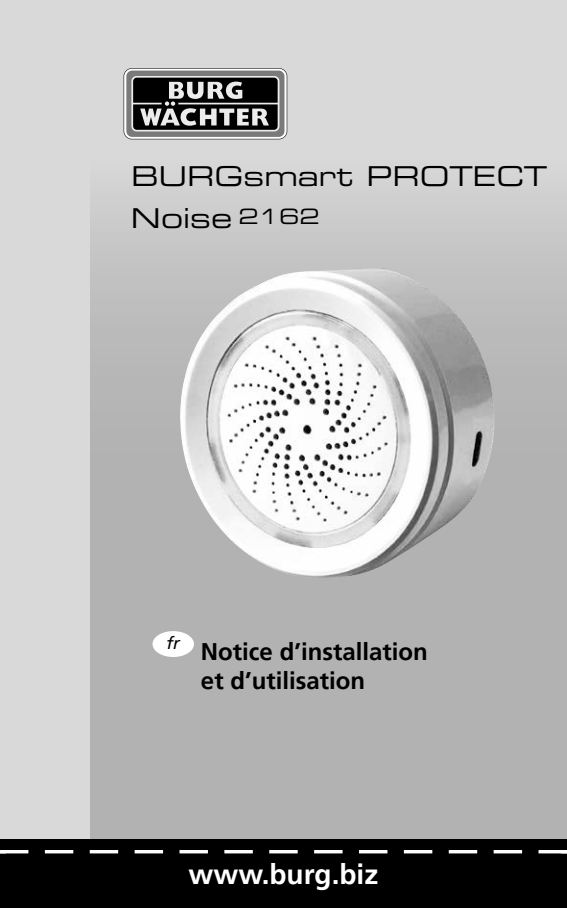
<style>
.page{position:relative;width:567px;height:908px;background:#fff}
.page>*{position:absolute;margin:0;border:0;box-sizing:border-box;transform-origin:0 0}
.t1{font:700 28px "Frutiger LT Pro";color:#fff}
.t2{font:27.2px/42.4px "Eurostile LT Std Ex 2";color:#000}
.t3{font:700 24px/28.8px "Frutiger LT Pro";color:#000}
.t4{font:italic 17.2px "Frutiger LT Pro";color:#000}
</style>
<div class="page">
<div style="left:39px;top:518px;width:528px;height:389px;background:#b2b2b2"></div>
<div style="left:90px;top:0;width:477px;height:526px;background:linear-gradient(to bottom,#e0e0e0,#ababab)"></div>
<div style="left:0;top:0;width:90px;height:907px;background:#d9d9d9"></div>
<div style="left:0;top:839px;width:567px;height:68px;background:#000"></div>
<svg style="left:0;top:850px;width:567px;height:3px"></svg>
<div style="left:153px;top:630px;width:41px;height:26px;background:#fff;border-radius:50%"></div>
<svg style="left:124px;top:68px;width:163px;height:71px;background:#686868"></svg>
<img style="left:180px;top:267px;width:316px;height:311px">
<p class="t2" style="left:131px;top:154px;width:417px">BURGsmart PROTECT<br>Noise <sup>2162</sup></p>
<p class="t4" style="left:167px;top:632px;width:15px">fr</p>
<p class="t3" style="left:201px;top:636px;width:228px">Notice d’installation et d’utilisation</p>
<p class="t1" style="left:189px;top:856px;width:191px">www.burg.biz</p>
</div>
